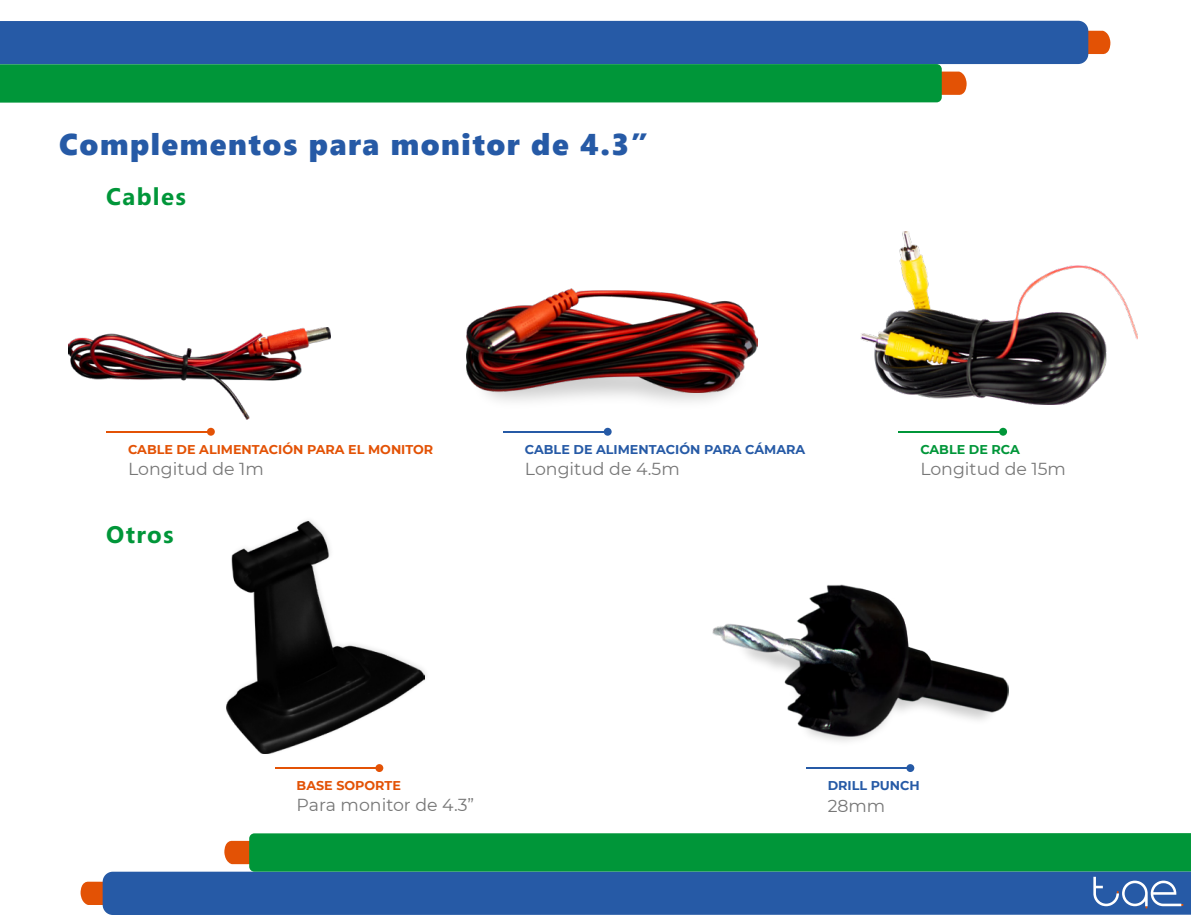
<style>
.page{position:relative;width:1191px;height:915px;background:#fff}
.page>*{position:absolute;margin:0;border:0;box-sizing:border-box;transform-origin:0 0}
.t1{font:30px "Segoe UI Black";letter-spacing:.05em;color:#265aa6}
.t2{font:700 24px "Segoe";letter-spacing:.055em;color:#009639}
.t3{font:17.4px "Montserrat";color:#777}
.t4{font:700 12.75px "Montserrat";color:#e35205}
.t5{font:700 12.75px "Montserrat";color:#265aa6}
.t6{font:700 12.75px "Montserrat";color:#009639}
</style>
<div class="page">
<img style="left:860px;top:232px;width:277px;height:172px">
<img style="left:485px;top:392px;width:242px;height:10px">
<img style="left:466px;top:288px;width:291px;height:104px">
<img style="left:69px;top:327px;width:262px;height:92px">
<img style="left:227px;top:521px;width:197px;height:232px">
<img style="left:814px;top:736px;width:54px;height:6px">
<img style="left:713px;top:584px;width:295px;height:152px">
<img style="left:729px;top:585px;width:278px;height:150px">
<img style="left:828px;top:652px;width:26px;height:12px">
<svg style="left:1088px;top:31px;width:22px;height:23px"></svg>
<div style="left:0;top:21px;width:1088px;height:43px;background:#265aa6"></div>
<svg style="left:0;top:64px;width:966px;height:39px;background:#0a973d"></svg>
<svg style="left:81px;top:881px;width:22px;height:23px"></svg>
<div style="left:103px;top:871px;width:1088px;height:43px;background:#265aa6"></div>
<svg style="left:224px;top:833px;width:967px;height:75px;background:#197b70"></svg>
<svg style="left:999px;top:427px;width:8px;height:8px"></svg>
<hr style="left:898px;top:431px;width:105px;height:1px;background:#009639">
<svg style="left:375px;top:763px;width:8px;height:8px"></svg>
<hr style="left:275px;top:767px;width:104px;height:1px;background:#e35205">
<svg style="left:906px;top:763px;width:8px;height:8px"></svg>
<hr style="left:805px;top:767px;width:105px;height:1px;background:#265aa6">
<svg style="left:207px;top:427px;width:8px;height:8px"></svg>
<hr style="left:106px;top:431px;width:105px;height:1px;background:#e35205">
<div style="left:604px;top:427px;width:7px;height:8px;background:#265aa6;border-radius:50%"></div>
<hr style="left:503px;top:431px;width:104px;height:1px;background:#265aa6">
<h1 class="t1" style="left:59px;top:123px;width:590px">Complementos para monitor de 4.3”</h1>
<h2 class="t2" style="left:106px;top:179px;width:81px">Cables</h2>
<p class="t4" style="left:128px;top:439px;width:307px">CABLE DE ALIMENTACIÓN PARA EL MONITOR</p>
<p class="t5" style="left:525px;top:439px;width:282px">CABLE DE ALIMENTACIÓN PARA CÁMARA</p>
<p class="t3" style="left:525px;top:457px;width:156px">Longitud de 4.5m</p>
<p class="t3" style="left:128px;top:456px;width:137px">Longitud de 1m</p>
<h2 class="t2" style="left:106px;top:517px;width:69px">Otros</h2>
<p class="t6" style="left:920px;top:440px;width:101px">CABLE DE RCA</p>
<p class="t3" style="left:920px;top:456px;width:147px">Longitud de 15m</p>
<p class="t4" style="left:297px;top:775px;width:106px">BASE SOPORTE</p>
<p class="t5" style="left:827px;top:775px;width:94px">DRILL PUNCH</p>
<p class="t3" style="left:827px;top:793px;width:59px">28mm</p>
<p class="t3" style="left:297px;top:792px;width:179px">Para monitor de 4.3”</p>
</div>
